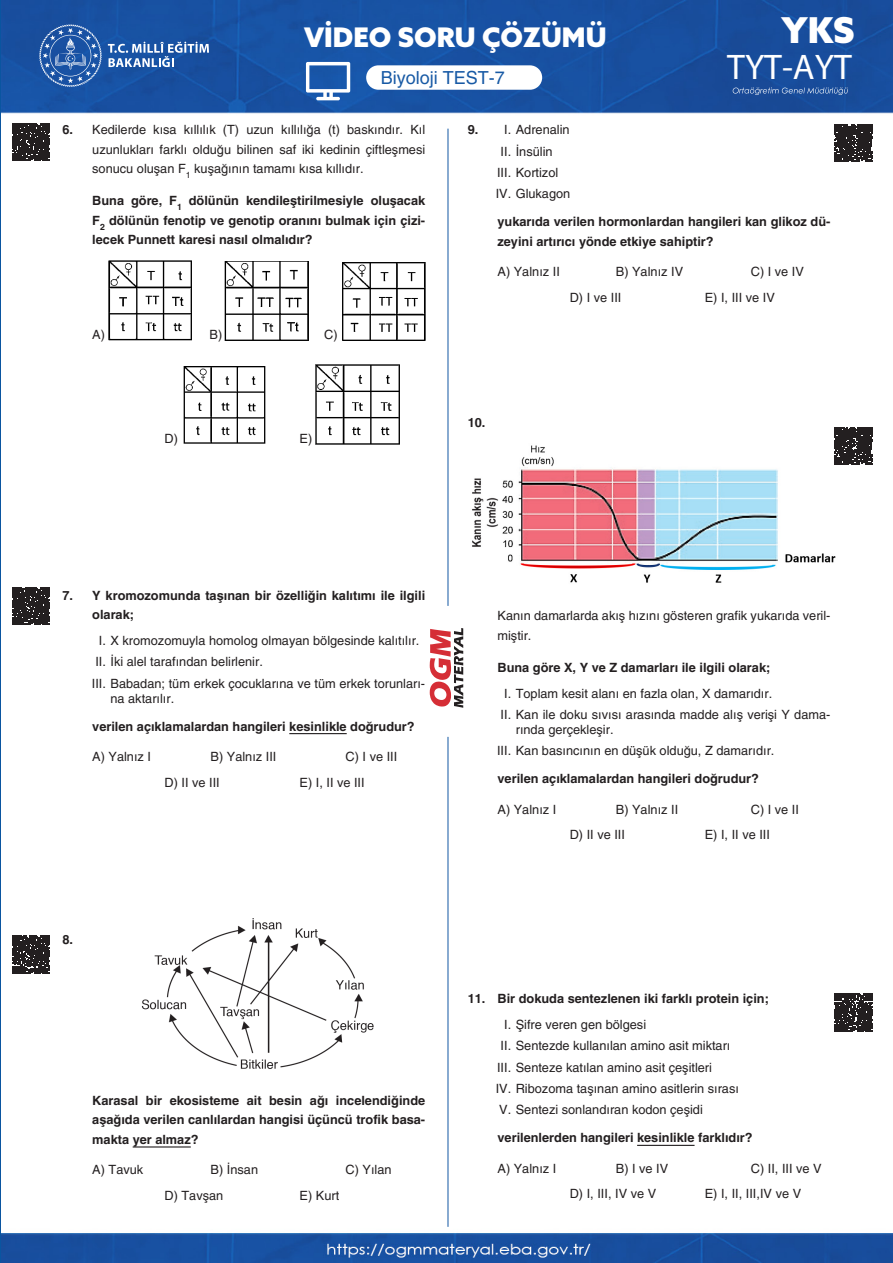
<style>
.page{position:relative;width:893px;height:1263px;background:#fff}
.page>*{position:absolute;margin:0;border:0;box-sizing:border-box;transform-origin:0 0}
.t1{font:35.7px "Myriad Pro";color:#fff}
.t2{font:900 35.7px "Azo Sans";color:#fff}
.t3{font:900 27px "Azo Sans";color:#fff}
.t4{font:18px "Helveticasinav";color:#185aa5}
.SORU__Y{font:700 12.75px/19.5px "Helveticasinav";color:#231f20;text-align:justify}
.I__II__III__Y{font:12.75px/15px "Helveticasinav";color:#231f20}
.CEVAP_5_Lİ__Y{font:12.75px "Helveticasinav";color:#231f20}
.SORU__Y-2{font:12.75px/19.5px "Helveticasinav";color:#231f20;text-align:justify}
.s1{font-weight:700}
</style>
<div class="page">
<img style="left:2px;top:0;width:891px;height:1263px">
<hr style="left:448px;top:129px;width:1px;height:477px;background:#1358a3">
<hr style="left:448px;top:737px;width:1px;height:490px;background:#1358a3">
<svg style="left:39px;top:24px;width:63px;height:63px"></svg>
<svg style="left:108px;top:42px;width:101px;height:25px"></svg>
<svg style="left:430px;top:627px;width:33px;height:81px"></svg>
<div style="left:366px;top:65px;width:176px;height:25px;background:#fff;border-radius:12px"></div>
<svg style="left:306px;top:62px;width:44px;height:38px"></svg>
<svg style="left:733px;top:87px;width:115px;height:8px"></svg>
<hr style="left:289px;top:733px;width:58px;height:1px;background:#231f20">
<hr style="left:133px;top:1146px;width:58px;height:1px;background:#231f20">
<img style="left:108px;top:257px;width:84px;height:84px">
<img style="left:225px;top:262px;width:85px;height:79px">
<img style="left:340px;top:261px;width:85px;height:80px">
<img style="left:182px;top:367px;width:85px;height:78px">
<img style="left:316px;top:364px;width:85px;height:81px">
<img style="left:142px;top:915px;width:234px;height:158px">
<hr style="left:637px;top:1145px;width:57px;height:1px;background:#231f20">
<img style="left:468px;top:440px;width:370px;height:148px">
<svg style="left:12px;top:587px;width:38px;height:38px"></svg>
<svg style="left:834px;top:124px;width:38px;height:38px"></svg>
<svg style="left:834px;top:427px;width:38px;height:38px"></svg>
<svg style="left:12px;top:123px;width:38px;height:38px"></svg>
<svg style="left:12px;top:935px;width:38px;height:38px"></svg>
<svg style="left:834px;top:994px;width:38px;height:37px"></svg>
<h2 class="t3" style="left:304px;top:19px;width:304px">VİDEO SORU ÇÖZÜMÜ</h2>
<h3 class="t4" style="left:381px;top:68px;width:126px">Biyoloji TEST-7</h3>
<h1 class="t2" style="left:781px;top:6px;width:75px">YKS</h1>
<h1 class="t1" style="left:727px;top:45px;width:126px">TYT-AYT</h1>
<p class="SORU__Y-2" style="left:92px;top:120px;width:334px;text-indent:-30px"><span class="s1">6.</span> Kedilerde kısa kıllılık (T) uzun kıllılığa (t) baskındır. Kıl uzunlukları farklı olduğu bilinen saf iki kedinin çiftleşmesi sonucu oluşan F<sub>1</sub> kuşağının tamamı kısa kıllıdır.</p>
<p class="SORU__Y" style="left:92px;top:191px;width:334px">Buna göre, F<sub>1</sub> dölünün kendileştirilmesiyle oluşacak F<sub>2</sub> dölünün fenotip ve genotip oranını bulmak için çizi&shy;lecek Punnett karesi nasıl olmalıdır?</p>
<p class="CEVAP_5_Lİ__Y" style="left:92px;top:327px;width:14px">A)</p>
<p class="CEVAP_5_Lİ__Y" style="left:209px;top:327px;width:14px">B)</p>
<p class="CEVAP_5_Lİ__Y" style="left:324px;top:327px;width:15px">C)</p>
<p class="CEVAP_5_Lİ__Y" style="left:165px;top:431px;width:15px">D)</p>
<p class="CEVAP_5_Lİ__Y" style="left:300px;top:431px;width:14px">E)</p>
<p class="I__II__III__Y" style="left:468px;top:122px;width:103px"><span class="s1">9.</span> I. Adrenalin</p>
<p class="I__II__III__Y" style="left:501px;top:144px;width:53px">II. İnsülin</p>
<p class="I__II__III__Y" style="left:497px;top:165px;width:63px">III. Kortizol</p>
<p class="I__II__III__Y" style="left:496px;top:186px;width:76px">IV. Glukagon</p>
<p class="SORU__Y" style="left:497px;top:212px;width:334px">yukarıda verilen hormonlardan hangileri kan glikoz dü&shy;zeyini artırıcı yönde etkiye sahiptir?</p>
<p class="CEVAP_5_Lİ__Y" style="left:497px;top:264px;width:64px">A) Yalnız II</p>
<p class="CEVAP_5_Lİ__Y" style="left:616px;top:264px;width:69px">B) Yalnız IV</p>
<p class="CEVAP_5_Lİ__Y" style="left:751px;top:264px;width:55px">C) I ve IV</p>
<p class="CEVAP_5_Lİ__Y" style="left:570px;top:290px;width:53px">D) I ve III</p>
<p class="CEVAP_5_Lİ__Y" style="left:705px;top:290px;width:72px">E) I, III ve IV</p>
<p class="SORU__Y" style="left:468px;top:412px;width:19px">10.</p>
<p class="SORU__Y" style="left:92px;top:585px;width:334px;text-indent:-30px">7. Y kromozomunda taşınan bir özelliğin kalıtımı ile ilgili olarak;</p>
<p class="I__II__III__Y" style="left:99px;top:633px;width:322px">I. X kromozomuyla homolog olmayan bölgesinde kalıtılır.</p>
<p class="I__II__III__Y" style="left:95px;top:654px;width:169px">II. İki alel tarafından belirlenir.</p>
<p class="I__II__III__Y" style="left:111px;top:676px;width:316px;text-indent:-19px">III. Babadan; tüm erkek çocuklarına ve tüm erkek torunları&shy;na aktarılır.</p>
<p class="SORU__Y" style="left:92px;top:716px;width:324px">verilen açıklamalardan hangileri kesinlikle doğrudur?</p>
<p class="CEVAP_5_Lİ__Y" style="left:92px;top:749px;width:60px">A) Yalnız I</p>
<p class="CEVAP_5_Lİ__Y" style="left:211px;top:749px;width:67px">B) Yalnız III</p>
<p class="CEVAP_5_Lİ__Y" style="left:346px;top:749px;width:53px">C) I ve III</p>
<p class="CEVAP_5_Lİ__Y" style="left:165px;top:775px;width:57px">D) II ve III</p>
<p class="CEVAP_5_Lİ__Y" style="left:300px;top:775px;width:67px">E) I, II ve III</p>
<p class="SORU__Y" style="left:63px;top:929px;width:12px">8.</p>
<p class="SORU__Y" style="left:92px;top:1091px;width:334px">Karasal bir ekosisteme ait besin ağı incelendiğinde aşağıda verilen canlılardan hangisi üçüncü trofik basa&shy;makta yer almaz?</p>
<p class="CEVAP_5_Lİ__Y" style="left:92px;top:1162px;width:53px">A) Tavuk</p>
<p class="CEVAP_5_Lİ__Y" style="left:211px;top:1162px;width:49px">B) İnsan</p>
<p class="CEVAP_5_Lİ__Y" style="left:346px;top:1162px;width:48px">C) Yılan</p>
<p class="CEVAP_5_Lİ__Y" style="left:165px;top:1188px;width:60px">D) Tavşan</p>
<p class="CEVAP_5_Lİ__Y" style="left:300px;top:1188px;width:41px">E) Kurt</p>
<p class="SORU__Y-2" style="left:497px;top:606px;width:334px">Kanın damarlarda akış hızını gösteren grafik yukarıda veril&shy;miştir.</p>
<p class="SORU__Y" style="left:497px;top:658px;width:274px">Buna göre X, Y ve Z damarları ile ilgili olarak;</p>
<p class="I__II__III__Y" style="left:504px;top:686px;width:270px">I. Toplam kesit alanı en fazla olan, X damarıdır.</p>
<p class="I__II__III__Y" style="left:516px;top:707px;width:316px;text-indent:-15px">II. Kan ile doku sıvısı arasında madde alış verişi Y dama&shy;rında gerçekleşir.</p>
<p class="I__II__III__Y" style="left:497px;top:743px;width:279px">III. Kan basıncının en düşük olduğu, Z damarıdır.</p>
<p class="SORU__Y" style="left:497px;top:769px;width:263px">verilen açıklamalardan hangileri doğrudur?</p>
<p class="CEVAP_5_Lİ__Y" style="left:497px;top:802px;width:60px">A) Yalnız I</p>
<p class="CEVAP_5_Lİ__Y" style="left:616px;top:802px;width:64px">B) Yalnız II</p>
<p class="CEVAP_5_Lİ__Y" style="left:751px;top:802px;width:50px">C) I ve II</p>
<p class="CEVAP_5_Lİ__Y" style="left:570px;top:827px;width:57px">D) II ve III</p>
<p class="CEVAP_5_Lİ__Y" style="left:705px;top:827px;width:67px">E) I, II ve III</p>
<p class="SORU__Y" style="left:468px;top:989px;width:303px">11. Bir dokuda sentezlenen iki farklı protein için;</p>
<p class="I__II__III__Y" style="left:504px;top:1017px;width:143px">I. Şifre veren gen bölgesi</p>
<p class="I__II__III__Y" style="left:501px;top:1038px;width:231px">II. Sentezde kullanılan amino asit miktarı</p>
<p class="I__II__III__Y" style="left:497px;top:1060px;width:216px">III. Senteze katılan amino asit çeşitleri</p>
<p class="I__II__III__Y" style="left:496px;top:1081px;width:245px">IV. Ribozoma taşınan amino asitlerin sırası</p>
<p class="I__II__III__Y" style="left:499px;top:1102px;width:205px">V. Sentezi sonlandıran kodon çeşidi</p>
<p class="SORU__Y" style="left:497px;top:1128px;width:257px">verilenlerden hangileri kesinlikle farklıdır?</p>
<p class="CEVAP_5_Lİ__Y" style="left:497px;top:1160px;width:60px">A) Yalnız I</p>
<p class="CEVAP_5_Lİ__Y" style="left:616px;top:1160px;width:54px">B) I ve IV</p>
<p class="CEVAP_5_Lİ__Y" style="left:751px;top:1160px;width:72px">C) II, III ve V</p>
<p class="CEVAP_5_Lİ__Y" style="left:570px;top:1186px;width:88px">D) I, III, IV ve V</p>
<p class="CEVAP_5_Lİ__Y" style="left:705px;top:1186px;width:98px">E) I, II, III,IV ve V</p>
</div>
